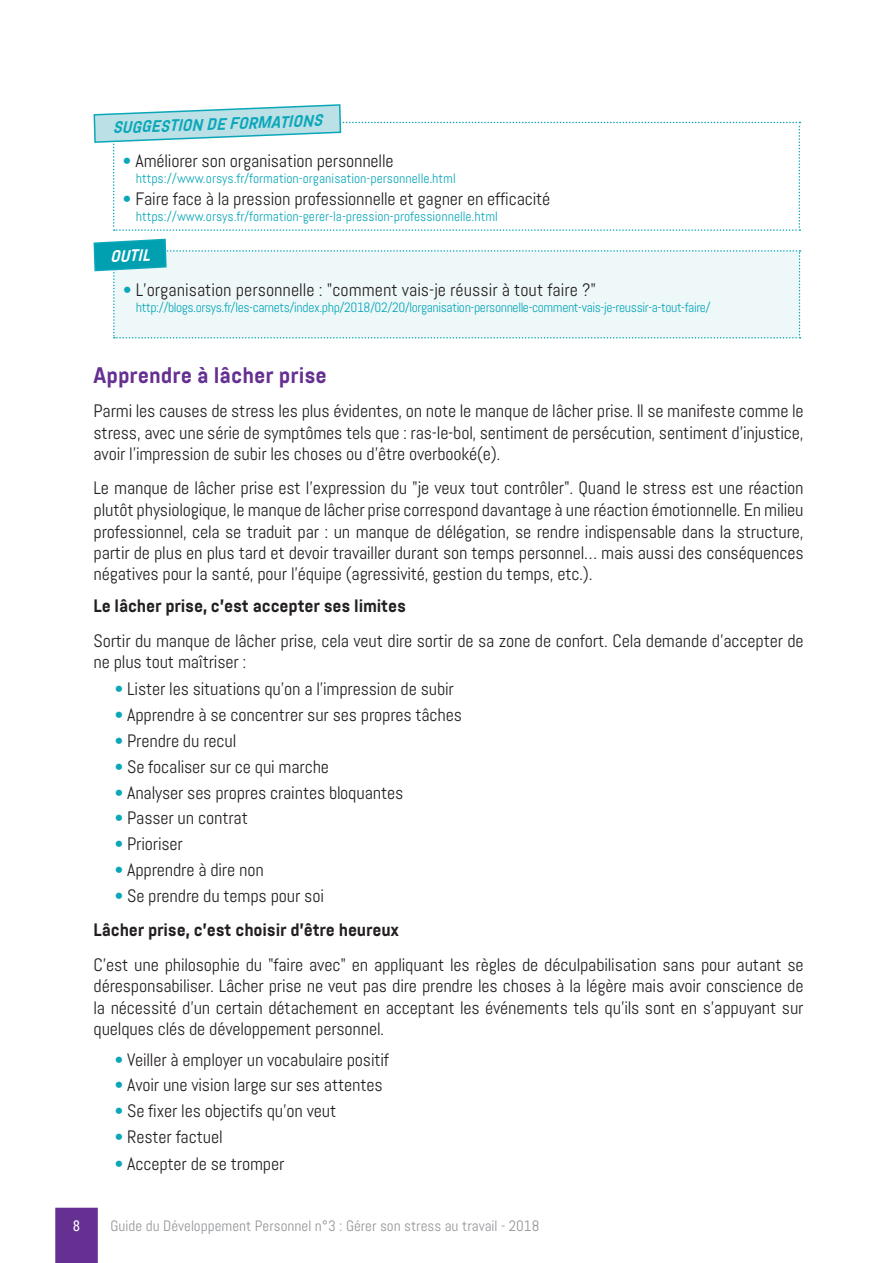
<style>
.page{position:relative;width:893px;height:1263px;background:#fff}
.page>*{position:absolute;margin:0;border:0;box-sizing:border-box;transform-origin:0 0}
.t1{font:700 22.5px "Abel Pro";color:#653091}
.t2{font:18px/21.6px "Abel Pro";letter-spacing:-.01em;color:#231f20;text-align:justify}
.t3{font:700 18px "Abel Pro";letter-spacing:-.01em;color:#231f20}
.t4{font:italic 700 16.5px "Abel Pro";color:#0aa7b9}
.t5{font:italic 700 16.5px "Abel Pro";color:#fff}
.t6{font:15px "Abel Pro";color:#939598}
.t7{font:15px "Roboto Condensed";color:#fff}
.t8{font:13.5px "Abel Pro";color:#0aa7b9}
.t9{font:13.5px "Abel Pro";letter-spacing:-.03em;color:#0aa7b9}
.s1{color:#0aa7b9}
</style>
<div class="page">
<div style="left:55px;top:1208px;width:43px;height:55px;background:#653091"></div>
<svg style="left:93px;top:104px;width:707px;height:127px"></svg>
<svg style="left:93px;top:238px;width:707px;height:100px"></svg>
<p class="t4" style="left:112px;top:116px;width:211px;rotate:-2deg">SUGGESTION DE FORMATIONS</p>
<p class="t2" style="left:123px;top:150px;width:272px"><span class="s1">•</span> Améliorer son organisation personnelle</p>
<p class="t8" style="left:136px;top:170px;width:322px">https://www.orsys.fr/formation-organisation-personnelle.html</p>
<p class="t2" style="left:123px;top:188px;width:429px"><span class="s1">•</span> Faire face à la pression professionnelle et gagner en efficacité</p>
<p class="t8" style="left:136px;top:208px;width:364px">https://www.orsys.fr/formation-gerer-la-pression-professionnelle.html</p>
<p class="t5" style="left:109px;top:245px;width:41px;rotate:-2deg">OUTIL</p>
<p class="t2" style="left:123px;top:279px;width:475px"><span class="s1">•</span> L’organisation personnelle : "comment vais-je réussir à tout faire ?"</p>
<p class="t9" style="left:136px;top:299px;width:576px">http://blogs.orsys.fr/les-carnets/index.php/2018/02/20/lorganisation-personnelle-comment-vais-je-reussir-a-tout-faire/</p>
<p class="t1" style="left:94px;top:359px;width:235px">Apprendre à lâcher prise</p>
<p class="t2" style="left:94px;top:400px;width:712px">Parmi les causes de stress les plus évidentes, on note le manque de lâcher prise. Il se manifeste comme le stress, avec une série de symptômes tels que : ras-le-bol, sentiment de persécution, sentiment d’injustice, avoir l’impression de subir les choses ou d’être overbooké(e).</p>
<p class="t2" style="left:94px;top:478px;width:712px">Le manque de lâcher prise est l’expression du "je veux tout contrôler". Quand le stress est une réaction plutôt physiologique, le manque de lâcher prise correspond davantage à une réaction émotionnelle. En milieu professionnel, cela se traduit par : un manque de délégation, se rendre indispensable dans la structure, partir de plus en plus tard et devoir travailler durant son temps personnel… mais aussi des conséquences négatives pour la santé, pour l’équipe (agressivité, gestion du temps, etc.).</p>
<p class="t3" style="left:94px;top:593px;width:314px">Le lâcher prise, c’est accepter ses limites</p>
<p class="t2" style="left:94px;top:630px;width:712px;line-height:21px">Sortir du manque de lâcher prise, cela veut dire sortir de sa zone de confort. Cela demande d’accepter de ne plus tout maîtriser :</p>
<p class="t2" style="left:115px;top:678px;width:341px"><span class="s1">•</span> Lister les situations qu’on a l’impression de subir</p>
<p class="t2" style="left:115px;top:704px;width:349px"><span class="s1">•</span> Apprendre à se concentrer sur ses propres tâches</p>
<p class="t2" style="left:115px;top:730px;width:123px"><span class="s1">•</span> Prendre du recul</p>
<p class="t2" style="left:115px;top:756px;width:216px"><span class="s1">•</span> Se focaliser sur ce qui marche</p>
<p class="t2" style="left:115px;top:781px;width:290px"><span class="s1">•</span> Analyser ses propres craintes bloquantes</p>
<p class="t2" style="left:115px;top:807px;width:135px"><span class="s1">•</span> Passer un contrat</p>
<p class="t2" style="left:115px;top:833px;width:70px"><span class="s1">•</span> Prioriser</p>
<p class="t2" style="left:115px;top:859px;width:150px"><span class="s1">•</span> Apprendre à dire non</p>
<p class="t2" style="left:115px;top:885px;width:211px"><span class="s1">•</span> Se prendre du temps pour soi</p>
<p class="t3" style="left:94px;top:917px;width:307px">Lâcher prise, c’est choisir d’être heureux</p>
<p class="t2" style="left:94px;top:954px;width:712px">C’est une philosophie du "faire avec" en appliquant les règles de déculpabilisation sans pour autant se déresponsabiliser. Lâcher prise ne veut pas dire prendre les choses à la légère mais avoir conscience de la nécessité d’un certain détachement en acceptant les événements tels qu’ils sont en s’appuyant sur quelques clés de développement personnel.</p>
<p class="t2" style="left:115px;top:1048px;width:276px"><span class="s1">•</span> Veiller à employer un vocabulaire positif</p>
<p class="t2" style="left:115px;top:1074px;width:269px"><span class="s1">•</span> Avoir une vision large sur ses attentes</p>
<p class="t2" style="left:115px;top:1100px;width:223px"><span class="s1">•</span> Se fixer les objectifs qu’on veut</p>
<p class="t2" style="left:115px;top:1126px;width:109px"><span class="s1">•</span> Rester factuel</p>
<p class="t2" style="left:115px;top:1153px;width:171px"><span class="s1">•</span> Accepter de se tromper</p>
<p class="t7" style="left:73px;top:1215px;width:9px">8</p>
<p class="t6" style="left:111px;top:1216px;width:430px">Guide du Développement Personnel n°3 : Gérer son stress au travail - 2018</p>
</div>
